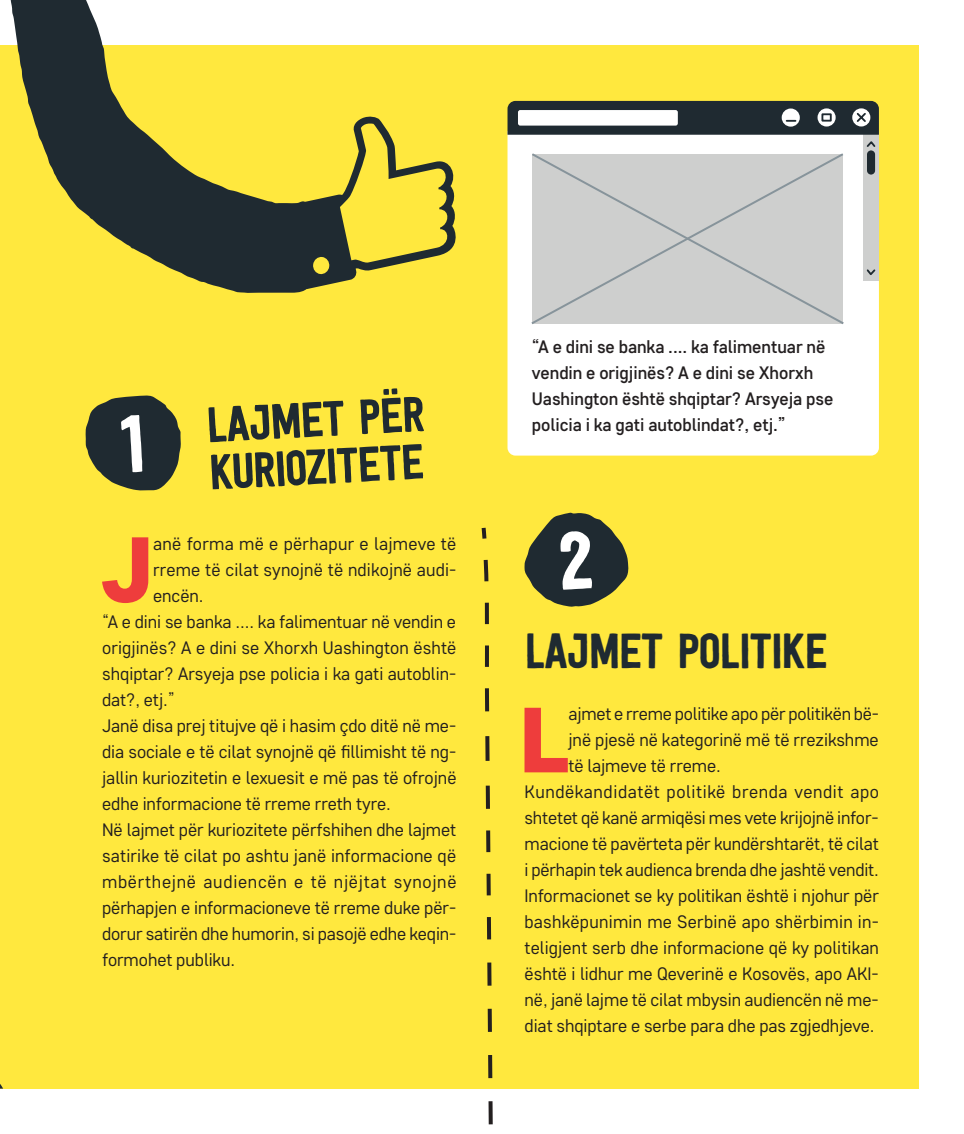
<style>
.page{position:relative;width:964px;height:1134px;background:#fff}
.page>*{position:absolute;margin:0;border:0;box-sizing:border-box;transform-origin:0 0}
.t1{font:900 92.2px "Core Sans D75";color:#ee3d3c}
.t2{font:49px/47.4px "Festivo Letters No.1";letter-spacing:-.04em;color:#1f2a31}
.t3{font:18px "Core Sans D35";letter-spacing:-.005em;color:#231f20}
.t4{font:500 18px/26px "Core Sans D45";letter-spacing:-.005em;color:#231f20}
.t5{font:18px "Core Sans D35";letter-spacing:.015em;color:#231f20}
.t6{font:18px "Core Sans D35";letter-spacing:.03em;color:#231f20}
.t7{font:18px "Core Sans D35";letter-spacing:.04em;color:#231f20}
</style>
<div class="page">
<div style="left:0;top:45px;width:918px;height:1044px;background:#ffe83e"></div>
<div style="left:507px;top:277px;width:372px;height:179px;background:#fff"></div>
<div style="left:863px;top:131px;width:16px;height:150px;background:#cecfce"></div>
<svg style="left:507px;top:101px;width:372px;height:176px"></svg>
<div style="left:867px;top:150px;width:8px;height:25px;background:#1f2a31;border-radius:4px"></div>
<svg style="left:481px;top:527px;width:12px;height:598px"></svg>
<svg style="left:530px;top:151px;width:316px;height:175px"></svg>
<svg style="left:311px;top:116px;width:145px;height:173px"></svg>
<svg style="left:10px;top:0;width:301px;height:293px"></svg>
<svg style="left:85px;top:395px;width:96px;height:96px"></svg>
<svg style="left:524px;top:513px;width:105px;height:94px"></svg>
<h2 class="t2" style="left:205px;top:400px;width:221px;rotate:-3deg">LAJMET PËR<br>KURIOZITETE</h2>
<h1 class="t1" style="left:100px;top:509px;width:54px">J</h1>
<p class="t5" style="left:153px;top:532px;width:305px">anë forma më e përhapur e lajmeve të</p>
<p class="t3" style="left:153px;top:558px;width:305px">rreme të cilat synojnë të ndikojnë audi-</p>
<p class="t3" style="left:153px;top:584px;width:52px">encën.</p>
<p class="t3" style="left:102px;top:610px;width:356px">“A e dini se banka .... ka falimentuar në vendin e</p>
<p class="t3" style="left:102px;top:636px;width:356px">origjinës? A e dini se Xhorxh Uashington është</p>
<p class="t3" style="left:102px;top:662px;width:356px">shqiptar? Arsyeja pse policia i ka gati autoblin-</p>
<p class="t3" style="left:102px;top:688px;width:74px">dat?, etj.”</p>
<p class="t3" style="left:102px;top:714px;width:356px">Janë disa prej titujve që i hasim çdo ditë në me-</p>
<p class="t3" style="left:102px;top:740px;width:356px">dia sociale e të cilat synojnë që fillimisht të ng-</p>
<p class="t3" style="left:102px;top:766px;width:356px">jallin kuriozitetin e lexuesit e më pas të ofrojnë</p>
<p class="t3" style="left:102px;top:792px;width:290px">edhe informacione të rreme rreth tyre.</p>
<p class="t3" style="left:102px;top:818px;width:356px">Në lajmet për kuriozitete përfshihen dhe lajmet</p>
<p class="t3" style="left:102px;top:844px;width:356px">satirike të cilat po ashtu janë informacione që</p>
<p class="t7" style="left:102px;top:870px;width:356px">mbërthejnë audiencën e të njëjtat synojnë</p>
<p class="t3" style="left:102px;top:896px;width:356px">përhapjen e informacioneve të rreme duke për-</p>
<p class="t3" style="left:102px;top:922px;width:356px">dorur satirën dhe humorin, si pasojë edhe keqin-</p>
<p class="t3" style="left:102px;top:948px;width:135px">formohet publiku.</p>
<p class="t4" style="left:532px;top:333px;width:303px">“A e dini se banka .... ka falimentuar në vendin e origjinës? A e dini se Xhorxh Uashington është shqiptar? Arsyeja pse policia i ka gati autoblindat?, etj.”</p>
<h2 class="t2" style="left:524px;top:626px;width:305px">LAJMET POLITIKE</h2>
<h1 class="t1" style="left:518px;top:679px;width:52px">L</h1>
<p class="t3" style="left:568px;top:702px;width:312px">ajmet e rreme politike apo për politikën bë-</p>
<p class="t3" style="left:568px;top:728px;width:312px">jnë pjesë në kategorinë më të rrezikshme</p>
<p class="t3" style="left:568px;top:754px;width:154px">të lajmeve të rreme.</p>
<p class="t6" style="left:524px;top:780px;width:356px">Kundëkandidatët politikë brenda vendit apo</p>
<p class="t3" style="left:524px;top:806px;width:356px">shtetet që kanë armiqësi mes vete krijojnë infor-</p>
<p class="t3" style="left:524px;top:832px;width:356px">macione të pavërteta për kundërshtarët, të cilat</p>
<p class="t3" style="left:524px;top:858px;width:356px">i përhapin tek audienca brenda dhe jashtë vendit.</p>
<p class="t3" style="left:524px;top:884px;width:356px">Informacionet se ky politikan është i njohur për</p>
<p class="t5" style="left:524px;top:910px;width:356px">bashkëpunimin me Serbinë apo shërbimin in-</p>
<p class="t3" style="left:524px;top:936px;width:356px">teligjent serb dhe informacione që ky politikan</p>
<p class="t3" style="left:524px;top:962px;width:356px">është i lidhur me Qeverinë e Kosovës, apo AKI-</p>
<p class="t3" style="left:524px;top:988px;width:356px">në, janë lajme të cilat mbysin audiencën në me-</p>
<p class="t3" style="left:524px;top:1014px;width:352px">diat shqiptare e serbe para dhe pas zgjedhjeve.</p>
</div>
